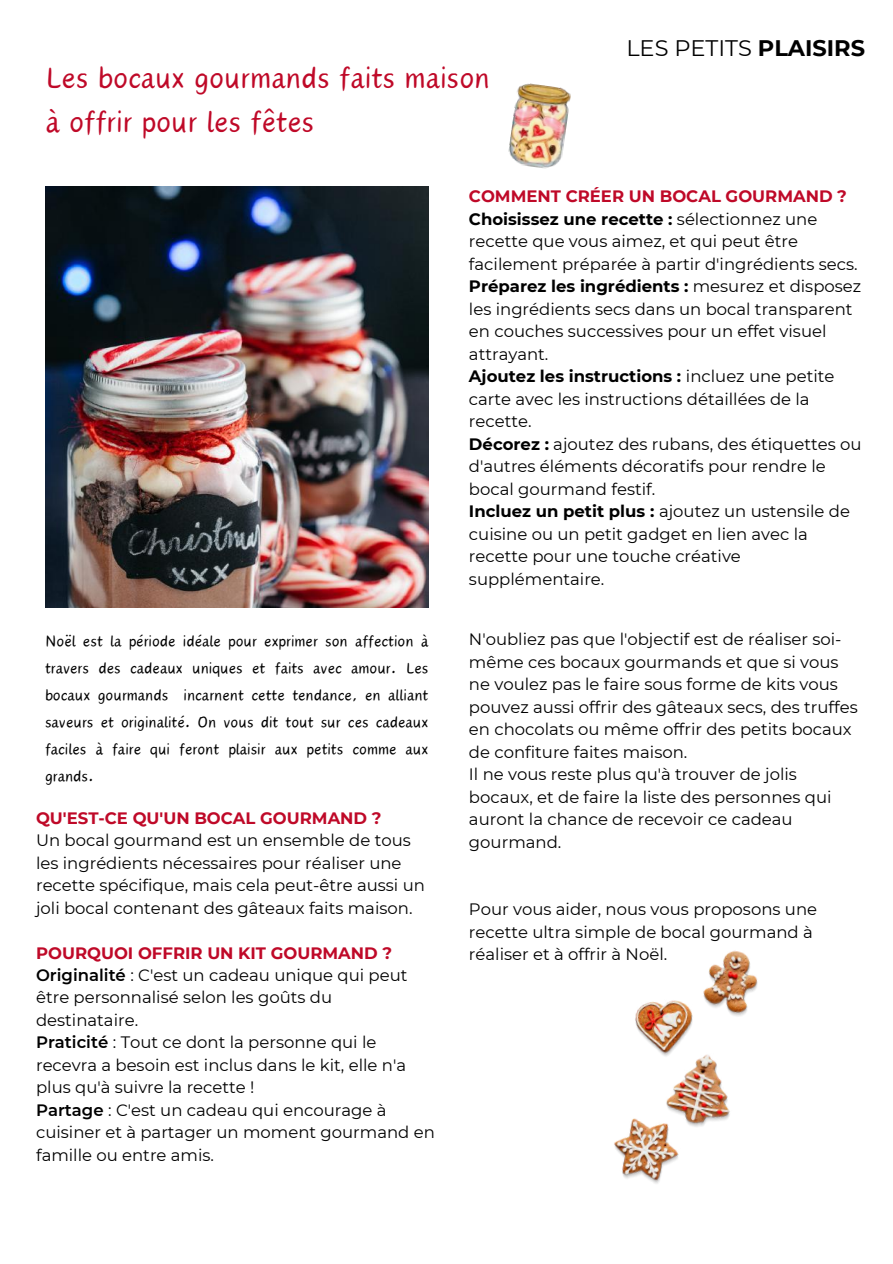
<style>
.page{position:relative;width:893px;height:1264px;background:#fff}
.page>*{position:absolute;margin:0;border:0;box-sizing:border-box;transform-origin:0 0}
.t1{font:37.5px/43.8px "Canva Wander World";color:#bf0928}
.t2{font:22.5px "Montserrat";color:#000}
.t3{font:19.5px/27px "Canva Wander World";color:#000;text-align:justify}
.t4{font:16.5px/22.5px "Montserrat";color:#000}
.t5{font:700 16.5px "Montserrat";color:#bf0928}
.s1{font-weight:700}
.s2{font-weight:700;color:#bf0928}
.s3{font-weight:600}
</style>
<div class="page">
<img style="left:45px;top:187px;width:383px;height:420px">
<img style="left:614px;top:950px;width:144px;height:234px">
<img style="left:508px;top:83px;width:63px;height:86px">
<h1 class="t1" style="left:45px;top:56px;width:446px">Les bocaux gourmands faits maison à offrir pour les fêtes</h1>
<h2 class="t2" style="left:626px;top:34px;width:240px">LES PETITS <span class="s1">PLAISIRS</span></h2>
<p class="t3" style="left:45px;top:628px;width:385px">Noël est la période idéale pour exprimer son affection à travers des cadeaux uniques et faits avec amour. Les bocaux gourmands incarnent cette tendance, en alliant saveurs et originalité. On vous dit tout sur ces cadeaux faciles à faire qui feront plaisir aux petits comme aux grands.</p>
<p class="t5" style="left:36px;top:807px;width:347px">QU'EST-CE QU'UN BOCAL GOURMAND ?</p>
<p class="t4" style="left:36px;top:828px;width:390px">Un bocal gourmand est un ensemble de tous les ingrédients nécessaires pour réaliser une recette spécifique, mais cela peut-être aussi un joli bocal contenant des gâteaux faits maison.</p>
<p class="t4" style="left:36px;top:941px;width:400px"><span class="s2">POURQUOI OFFRIR UN KIT GOURMAND ?<br></span><span class="s3">Originalité</span> : C'est un cadeau unique qui peut être personnalisé selon les goûts du destinataire.<br><span class="s3">Praticité</span> : Tout ce dont la personne qui le recevra a besoin est inclus dans le kit, elle n'a plus qu'à suivre la recette !<br><span class="s3">Partage</span> : C'est un cadeau qui encourage à cuisiner et à partager un moment gourmand en famille ou entre amis.</p>
<p class="t4" style="left:469px;top:185px;width:394px"><span class="s2">COMMENT CRÉER UN BOCAL GOURMAND ?<br></span><span class="s1">Choisissez une recette :</span> sélectionnez une recette que vous aimez, et qui peut être facilement préparée à partir d'ingrédients secs.<br><span class="s1">Préparez les ingrédients :</span> mesurez et disposez les ingrédients secs dans un bocal transparent en couches successives pour un effet visuel attrayant.<br><span class="s1">Ajoutez les instructions :</span> incluez une petite carte avec les instructions détaillées de la recette.<br><span class="s1">Décorez :</span> ajoutez des rubans, des étiquettes ou d'autres éléments décoratifs pour rendre le bocal gourmand festif.<br><span class="s1">Incluez un petit plus :</span> ajoutez un ustensile de cuisine ou un petit gadget en lien avec la recette pour une touche créative supplémentaire.</p>
<p class="t4" style="left:469px;top:628px;width:390px">N'oubliez pas que l'objectif est de réaliser soi&shy;même ces bocaux gourmands et que si vous ne voulez pas le faire sous forme de kits vous pouvez aussi offrir des gâteaux secs, des truffes en chocolats ou même offrir des petits bocaux de confiture faites maison.<br>Il ne vous reste plus qu'à trouver de jolis bocaux, et de faire la liste des personnes qui auront la chance de recevoir ce cadeau gourmand.</p>
<p class="t4" style="left:469px;top:898px;width:349px">Pour vous aider, nous vous proposons une recette ultra simple de bocal gourmand à réaliser et à offrir à Noël.</p>
</div>
